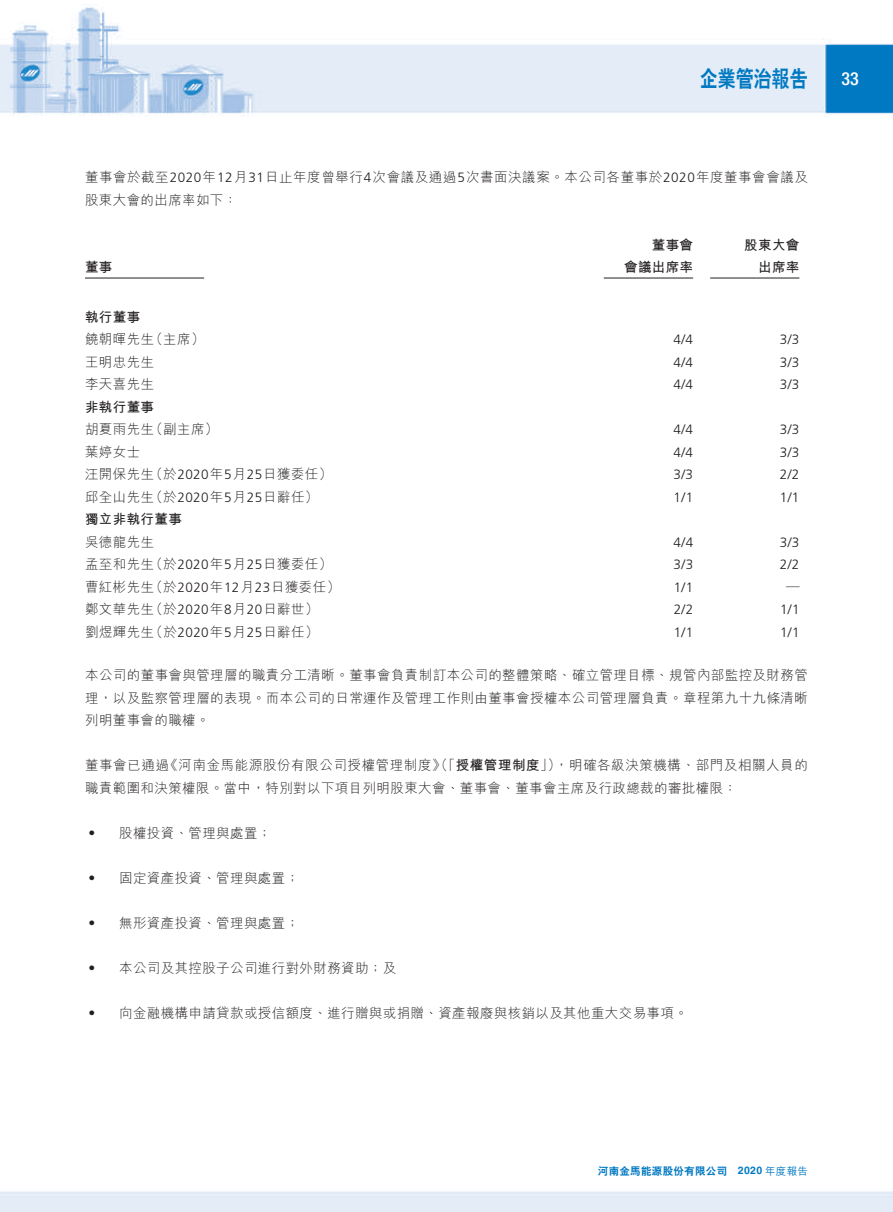
<style>
.page{position:relative;width:893px;height:1212px;background:#fff}
.page>*{position:absolute;margin:0;border:0;box-sizing:border-box;transform-origin:0 0}
.t1{font:800 22.5px "C Hei 2 HK";color:#0079c2;scale:.8 1}
.t2{font:500 condensed 18px "Helvetica Neue LT Std";color:#fff}
.t3{font:300 13.5px/22.5px "M Hei HK";letter-spacing:.03em;color:#231f20}
.t4{font:300 13.5px "Frutiger LT Std";color:#231f20}
.t5{font:700 13.5px/22.5px "M Hei HK";letter-spacing:.03em;color:#231f20;text-align:right}
.t6{font:800 10.5px "C Hei 2 HK";letter-spacing:.03em;color:#0079c2}
.s1{font-family:"Frutiger LT Std"}
.s2{font-weight:700}
.s3{font-family:"Helvetica LT Std";font-weight:700}
.s4{font-family:"M Hei HK";font-weight:500}
</style>
<div class="page">
<img style="left:0;top:4px;width:893px;height:1208px">
<hr style="left:85px;top:278px;width:119px;height:1px;background:#231f20">
<hr style="left:604px;top:278px;width:89px;height:1px;background:#231f20">
<hr style="left:710px;top:278px;width:89px;height:1px;background:#231f20">
<h1 class="t1" style="left:700px;top:64px;width:136px">企業管治報告</h1>
<p class="t3" style="left:85px;top:166px;width:724px">董事會於截至<span class="s1">2020</span>年<span class="s1">12</span>月<span class="s1">31</span>日止年度曾舉行<span class="s1">4</span>次會議及通過<span class="s1">5</span>次書面決議案。本公司各董事於<span class="s1">2020</span>年度董事會會議及股東大會的出席率如下：</p>
<p class="t5" style="left:85px;top:255px;width:29px">董事</p>
<p class="t5" style="left:624px;top:232px;width:71px">董事會<br>會議出席率</p>
<p class="t5" style="left:744px;top:232px;width:57px">股東大會出席率</p>
<p class="t5" style="left:85px;top:304px;width:57px">執行董事</p>
<p class="t3" style="left:85px;top:328px;width:121px">饒朝暉先生（主席）</p>
<p class="t4" style="left:674px;top:332px;width:21px">4/4</p>
<p class="t4" style="left:780px;top:332px;width:21px">3/3</p>
<p class="t3" style="left:85px;top:350px;width:71px">王明忠先生</p>
<p class="t4" style="left:674px;top:354px;width:21px">4/4</p>
<p class="t4" style="left:780px;top:354px;width:21px">3/3</p>
<p class="t3" style="left:85px;top:373px;width:71px">李天喜先生</p>
<p class="t4" style="left:674px;top:377px;width:21px">4/4</p>
<p class="t4" style="left:780px;top:377px;width:21px">3/3</p>
<p class="t5" style="left:85px;top:394px;width:71px">非執行董事</p>
<p class="t3" style="left:85px;top:418px;width:135px">胡夏雨先生（副主席）</p>
<p class="t4" style="left:674px;top:422px;width:21px">4/4</p>
<p class="t4" style="left:780px;top:422px;width:21px">3/3</p>
<p class="t3" style="left:85px;top:440px;width:57px">葉婷女士</p>
<p class="t4" style="left:674px;top:444px;width:21px">4/4</p>
<p class="t4" style="left:780px;top:444px;width:21px">3/3</p>
<p class="t3" style="left:85px;top:463px;width:249px">汪開保先生（於<span class="s1">2020</span>年<span class="s1">5</span>月<span class="s1">25</span>日獲委任）</p>
<p class="t4" style="left:674px;top:467px;width:21px">3/3</p>
<p class="t4" style="left:780px;top:467px;width:21px">2/2</p>
<p class="t3" style="left:85px;top:485px;width:235px">邱全山先生（於<span class="s1">2020</span>年<span class="s1">5</span>月<span class="s1">25</span>日辭任）</p>
<p class="t4" style="left:674px;top:489px;width:21px">1/1</p>
<p class="t4" style="left:780px;top:489px;width:21px">1/1</p>
<p class="t5" style="left:85px;top:507px;width:98px">獨立非執行董事</p>
<p class="t3" style="left:85px;top:530px;width:71px">吳德龍先生</p>
<p class="t4" style="left:674px;top:534px;width:21px">4/4</p>
<p class="t4" style="left:780px;top:534px;width:21px">3/3</p>
<p class="t3" style="left:85px;top:553px;width:249px">孟至和先生（於<span class="s1">2020</span>年<span class="s1">5</span>月<span class="s1">25</span>日獲委任）</p>
<p class="t4" style="left:674px;top:557px;width:21px">3/3</p>
<p class="t4" style="left:780px;top:557px;width:21px">2/2</p>
<p class="t3" style="left:85px;top:575px;width:257px">曹紅彬先生（於<span class="s1">2020</span>年<span class="s1">12</span>月<span class="s1">23</span>日獲委任）</p>
<p class="t4" style="left:674px;top:579px;width:21px">1/1</p>
<p class="t3" style="left:786px;top:575px;width:15px">—</p>
<p class="t3" style="left:85px;top:598px;width:235px">鄭文華先生（於<span class="s1">2020</span>年<span class="s1">8</span>月<span class="s1">20</span>日辭世）</p>
<p class="t4" style="left:674px;top:602px;width:21px">2/2</p>
<p class="t4" style="left:780px;top:602px;width:21px">1/1</p>
<p class="t3" style="left:85px;top:620px;width:235px">劉煜輝先生（於<span class="s1">2020</span>年<span class="s1">5</span>月<span class="s1">25</span>日辭任）</p>
<p class="t4" style="left:674px;top:624px;width:21px">1/1</p>
<p class="t4" style="left:780px;top:624px;width:21px">1/1</p>
<p class="t3" style="left:85px;top:664px;width:724px;text-align:justify">本公司的董事會與管理層的職責分工清晰。董事會負責制訂本公司的整體策略、確立管理目標、規管內部監控及財務管理，以及監察管理層的表現。而本公司的日常運作及管理工作則由董事會授權本公司管理層負責。章程第九十九條清晰列明董事會的職權。</p>
<p class="t3" style="left:85px;top:754px;width:724px">董事會已通過《河南金馬能源股份有限公司授權管理制度》（「<span class="s2">授權管理制度</span>」），明確各級決策機構、部門及相關人員的職責範圍和決策權限。當中，特別對以下項目列明股東大會、董事會、董事會主席及行政總裁的審批權限：</p>
<p class="t3" style="left:85px;top:821px;width:188px">• 股權投資、管理與處置；</p>
<p class="t3" style="left:85px;top:866px;width:216px">• 固定資產投資、管理與處置；</p>
<p class="t3" style="left:85px;top:911px;width:216px">• 無形資產投資、管理與處置；</p>
<p class="t3" style="left:85px;top:956px;width:313px">• 本公司及其控股子公司進行對外財務資助；及</p>
<p class="t3" style="left:85px;top:1001px;width:604px">• 向金融機構申請貸款或授信額度、進行贈與或捐贈、資產報廢與核銷以及其他重大交易事項。</p>
<h2 class="t2" style="left:842px;top:67px;width:19px">33</h2>
<p class="t6" style="left:598px;top:1164px;width:212px">河南金馬能源股份有限公司 <span class="s3">2020</span> <span class="s4">年度報告</span></p>
</div>
